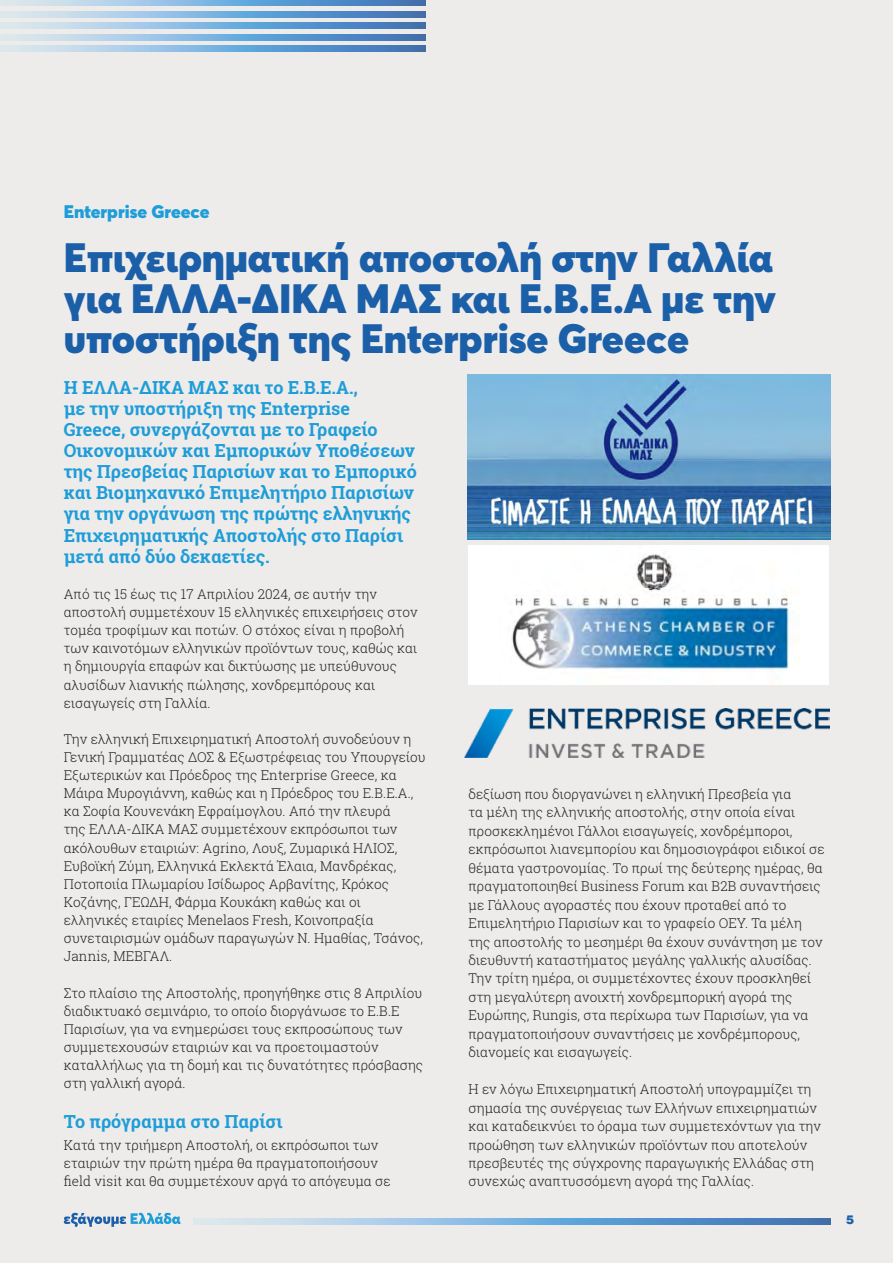
<style>
.page{position:relative;width:893px;height:1263px;background:#edeceb}
.page>*{position:absolute;margin:0;border:0;box-sizing:border-box;transform-origin:0 0}
.t1{font:900 40.5px/40.5px "Averta";color:#1b5fa9;text-align:justify}
.t2{font:700 18px/21.1px "Roboto Slab";letter-spacing:-.005em;color:#1e9dd8}
.t3{font:900 18px "Averta";color:#1e9dd8}
.t4{font:300 13.5px/18.1px "Roboto Slab";letter-spacing:.005em;color:#231f20}
.t5{font:900 12px "UB Helvetica";color:#1b5fa9}
</style>
<div class="page">
<svg style="left:0;top:0;width:426px;height:6px;background:#83b0d9"></svg>
<svg style="left:0;top:23px;width:426px;height:6px;background:#83b0d9"></svg>
<svg style="left:0;top:46px;width:426px;height:5px;background:#83b0d9"></svg>
<svg style="left:0;top:11px;width:426px;height:6px;background:#83b0d9"></svg>
<svg style="left:0;top:34px;width:426px;height:6px;background:#83b0d9"></svg>
<svg style="left:64px;top:1213px;width:117px;height:14px"></svg>
<svg style="left:194px;top:1219px;width:637px;height:5px;background:#83b0d9"></svg>
<img style="left:468px;top:375px;width:363px;height:164px">
<div style="left:468px;top:545px;width:361px;height:140px;background:#fff"></div>
<img style="left:511px;top:553px;width:288px;height:117px">
<img style="left:464px;top:708px;width:365px;height:50px">
<h2 class="t3" style="left:64px;top:200px;width:147px">Enterprise Greece</h2>
<h1 class="t1" style="left:64px;top:237px;width:714px">Επιχειρηματική αποστολή στην Γαλλία για ΕΛΛΑ-ΔΙΚΑ ΜΑΣ και Ε.Β.Ε.Α με την υποστήριξη της Enterprise Greece</h1>
<p class="t2" style="left:64px;top:376px;width:355px">Η ΕΛΛΑ-ΔΙΚΑ ΜΑΣ και το Ε.Β.Ε.Α.,<br>με την υποστήριξη της Enterprise<br>Greece, συνεργάζονται με το Γραφείο Οικονομικών και Εμπορικών Υποθέσεων της Πρεσβείας Παρισίων και το Εμπορικό και Βιομηχανικό Επιμελητήριο Παρισίων για την οργάνωση της πρώτης ελληνικής Επιχειρηματικής Αποστολής στο Παρίσι μετά από δύο δεκαετίες.</p>
<p class="t4" style="left:64px;top:585px;width:355px">Από τις 15 έως τις 17 Απριλίου 2024, σε αυτήν την αποστολή συμμετέχουν 15 ελληνικές επιχειρήσεις στον τομέα τροφίμων και ποτών. Ο στόχος είναι η προβολή των καινοτόμων ελληνικών προϊόντων τους, καθώς και η δημιουργία επαφών και δικτύωσης με υπεύθυνους αλυσίδων λιανικής πώλησης, χονδρεμπόρους και εισαγωγείς στη Γαλλία.</p>
<p class="t4" style="left:64px;top:729px;width:363px">Την ελληνική Επιχειρηματική Αποστολή συνοδεύουν η Γενική Γραμματέας ΔΟΣ &amp; Εξωστρέφειας του Υπουργείου Εξωτερικών και Πρόεδρος της Enterprise Greece, κα Μάιρα Μυρογιάννη, καθώς και η Πρόεδρος του Ε.Β.Ε.Α., κα Σοφία Κουνενάκη Εφραίμογλου. Από την πλευρά<br>της ΕΛΛΑ-ΔΙΚΑ ΜΑΣ συμμετέχουν εκπρόσωποι των ακόλουθων εταιριών: Agrino, Λουξ, Ζυμαρικά ΗΛΙΟΣ, Ευβοϊκή Ζύμη, Ελληνικά Εκλεκτά Έλαια, Μανδρέκας, Ποτοποιία Πλωμαρίου Ισίδωρος Αρβανίτης, Κρόκος Κοζάνης, ΓΕΩΔΗ, Φάρμα Κουκάκη καθώς και οι ελληνικές εταιρίες Menelaos Fresh, Κοινοπραξία συνεταιρισμών ομάδων παραγωγών Ν. Ημαθίας, Τσάνος, Jannis, ΜΕΒΓΑΛ.</p>
<p class="t4" style="left:64px;top:983px;width:361px">Στο πλαίσιο της Αποστολής, προηγήθηκε στις 8 Απριλίου διαδικτυακό σεμινάριο, το οποίο διοργάνωσε το Ε.Β.Ε Παρισίων, για να ενημερώσει τους εκπροσώπους των συμμετεχουσών εταιριών και να προετοιμαστούν καταλλήλως για τη δομή και τις δυνατότητες πρόσβασης στη γαλλική αγορά.</p>
<h2 class="t2" style="left:64px;top:1110px;width:220px">Το πρόγραμμα στο Παρίσι</h2>
<p class="t4" style="left:64px;top:1136px;width:328px">Κατά την τριήμερη Αποστολή, οι εκπρόσωποι των εταιριών την πρώτη ημέρα θα πραγματοποιήσουν field visit και θα συμμετέχουν αργά το απόγευμα σε</p>
<p class="t4" style="left:468px;top:784px;width:358px">δεξίωση που διοργανώνει η ελληνική Πρεσβεία για<br>τα μέλη της ελληνικής αποστολής, στην οποία είναι προσκεκλημένοι Γάλλοι εισαγωγείς, χονδρέμποροι, εκπρόσωποι λιανεμπορίου και δημοσιογράφοι ειδικοί σε θέματα γαστρονομίας. Το πρωί της δεύτερης ημέρας, θα πραγματοποιηθεί Business Forum και B2B συναντήσεις με Γάλλους αγοραστές που έχουν προταθεί από το Επιμελητήριο Παρισίων και το γραφείο ΟΕΥ. Τα μέλη της αποστολής το μεσημέρι θα έχουν συνάντηση με τον διευθυντή καταστήματος μεγάλης γαλλικής αλυσίδας.<br>Την τρίτη ημέρα, οι συμμετέχοντες έχουν προσκληθεί στη μεγαλύτερη ανοιχτή χονδρεμπορική αγορά της Ευρώπης, Rungis, στα περίχωρα των Παρισίων, για να πραγματοποιήσουν συναντήσεις με χονδρέμπορους, διανομείς και εισαγωγείς.</p>
<p class="t4" style="left:468px;top:1080px;width:354px">Η εν λόγω Επιχειρηματική Αποστολή υπογραμμίζει τη σημασία της συνέργειας των Ελλήνων επιχειρηματιών και καταδεικνύει το όραμα των συμμετεχόντων για την προώθηση των ελληνικών προϊόντων που αποτελούν πρεσβευτές της σύγχρονης παραγωγικής Ελλάδας στη συνεχώς αναπτυσσόμενη αγορά της Γαλλίας.</p>
<p class="t5" style="left:846px;top:1212px;width:10px">5</p>
</div>
